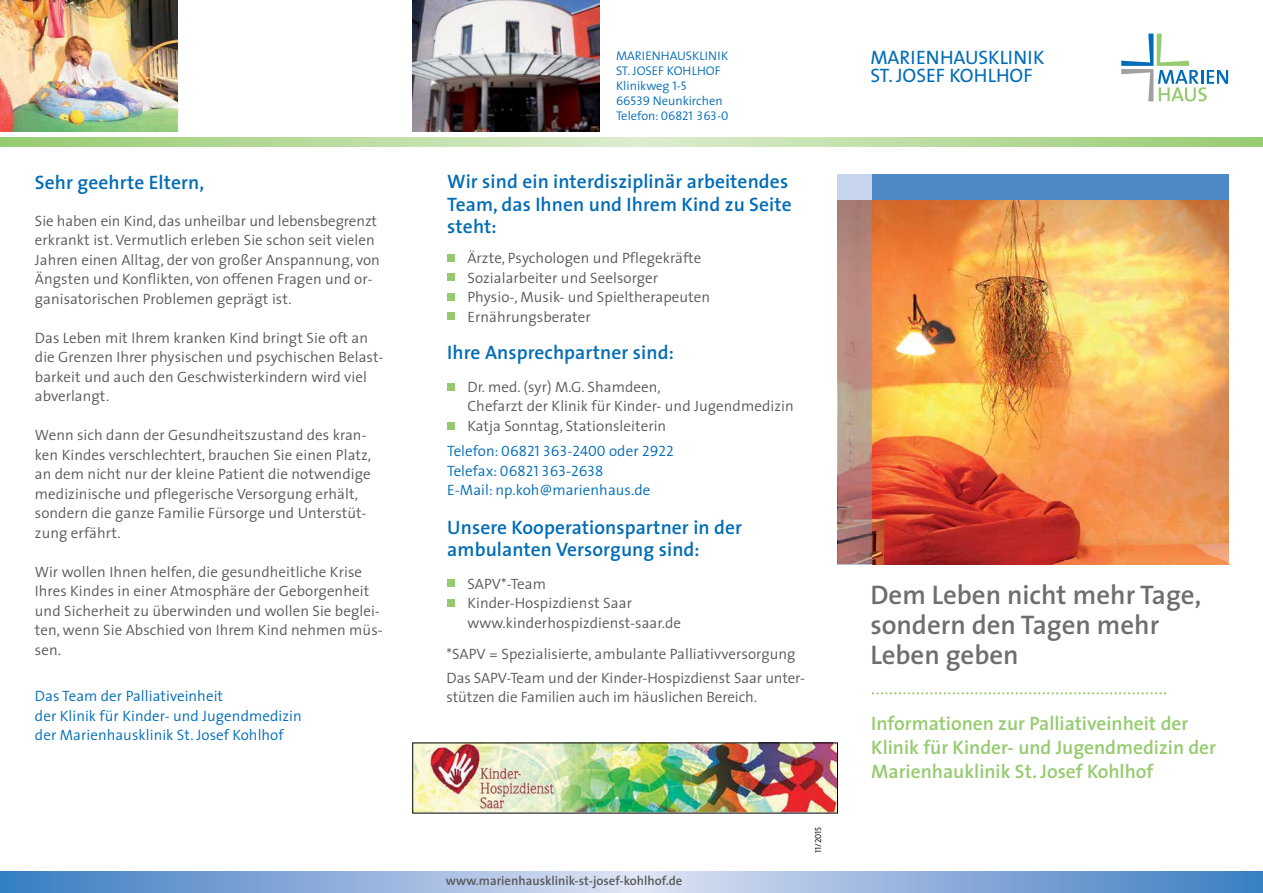
<style>
.page{position:relative;width:1263px;height:893px;background:#fff}
.page>*{position:absolute;margin:0;border:0;box-sizing:border-box;transform-origin:0 0}
.t1{font:600 27px/30px "The Sans";color:#6d6e71}
.t2{font:600 19.5px/22.5px "The Sans";letter-spacing:.005em;color:#006cb7}
.t3{font:600 19.5px/24px "The Sans";color:#95cb6e}
.t4{font:19.5px/18px "The Sans";color:#006cb7}
.t5{font:300 15px/19.5px "The Sans";letter-spacing:.005em;color:#58595b}
.t6{font:300 15px/19.5px "The Sans";letter-spacing:.005em;color:#006cb7}
.t7{font:15px/19.5px "The Sans Semi Light Caps";letter-spacing:.005em;color:#006cb7}
.t8{font:600 12.75px "The Sans";color:#58595b}
.t9{font:12.6px/15px "The Sans Semi Light Caps";color:#006cb7}
.t10{font:300 12.6px/15px "The Sans";color:#006cb7}
.t11{font:8.7px "The Sans Semi Light Caps";color:#000}
.s1{font-family:"The Sans Semi Light Caps";font-weight:400}
.s2{font-family:"The Sans";font-weight:300}
</style>
<div class="page">
<img style="left:413px;top:0;width:187px;height:131px">
<img style="left:0;top:0;width:178px;height:131px">
<img style="left:872px;top:200px;width:357px;height:364px">
<img style="left:414px;top:745px;width:422px;height:66px">
<svg style="left:0;top:871px;width:1263px;height:22px;background:#8baeda"></svg>
<svg style="left:1121px;top:34px;width:107px;height:67px"></svg>
<div style="left:872px;top:174px;width:357px;height:26px;background:#4e89c8"></div>
<img style="left:838px;top:200px;width:34px;height:364px">
<svg style="left:872px;top:692px;width:294px;height:2px"></svg>
<svg style="left:0;top:137px;width:1263px;height:9px;background:#b9db9f"></svg>
<div style="left:838px;top:174px;width:34px;height:26px;background:#c7d4ed"></div>
<div style="left:448px;top:383px;width:7px;height:7px;background:#95cb6e"></div>
<div style="left:448px;top:254px;width:7px;height:7px;background:#95cb6e"></div>
<div style="left:448px;top:274px;width:7px;height:7px;background:#95cb6e"></div>
<div style="left:448px;top:580px;width:7px;height:7px;background:#95cb6e"></div>
<div style="left:448px;top:599px;width:7px;height:7px;background:#95cb6e"></div>
<div style="left:448px;top:293px;width:7px;height:7px;background:#95cb6e"></div>
<div style="left:448px;top:313px;width:7px;height:7px;background:#95cb6e"></div>
<div style="left:448px;top:422px;width:7px;height:7px;background:#95cb6e"></div>
<h2 class="t2" style="left:35px;top:173px;width:171px">Sehr geehrte Eltern,</h2>
<p class="t5" style="left:35px;top:213px;width:346px">Sie haben ein Kind, das unheilbar und lebensbegrenzt erkrankt ist. Vermutlich erleben Sie schon seit vielen Jahren einen Alltag, der von großer Anspannung, von Ängsten und Konflikten, von offenen Fragen und or&shy;ganisatorischen Problemen geprägt ist.</p>
<p class="t5" style="left:35px;top:330px;width:350px">Das Leben mit Ihrem kranken Kind bringt Sie oft an die Grenzen Ihrer physischen und psychischen Belast&shy;barkeit und auch den Geschwisterkindern wird viel abverlangt.</p>
<p class="t5" style="left:35px;top:427px;width:338px">Wenn sich dann der Gesundheitszustand des kran&shy;ken Kindes verschlechtert, brauchen Sie einen Platz, an dem nicht nur der kleine Patient die notwendige medizinische und pflegerische Versorgung erhält, sondern die ganze Familie Fürsorge und Unterstüt&shy;zung erfährt.</p>
<p class="t5" style="left:35px;top:564px;width:349px">Wir wollen Ihnen helfen, die gesundheitliche Krise Ihres Kindes in einer Atmosphäre der Geborgenheit und Sicherheit zu überwinden und wollen Sie beglei&shy;ten, wenn Sie Abschied von Ihrem Kind nehmen müs&shy;sen.</p>
<p class="t6" style="left:35px;top:688px;width:268px">Das Team der Palliativeinheit<br>der Klinik für Kinder- und Jugendmedizin der Marienhausklinik St. Josef Kohlhof</p>
<p class="t9" style="left:616px;top:50px;width:114px">MARIENHAUSKLINIK<br>ST. JOSEF KOHLHOF</p>
<p class="t10" style="left:616px;top:80px;width:108px">Klinikweg <span class="s1">1-5<br>66539</span> Neunkirchen</p>
<p class="t9" style="left:616px;top:110px;width:114px"><span class="s2">Telefon:</span> 06821 363-0</p>
<h2 class="t2" style="left:447px;top:172px;width:346px">Wir sind ein interdisziplinär arbeitendes<br>Team, das Ihnen und Ihrem Kind zu Seite steht:</h2>
<p class="t5" style="left:467px;top:250px;width:244px">Ärzte, Psychologen und Pflegekräfte<br>Sozialarbeiter und Seelsorger<br>Physio-, Musik- und Spieltherapeuten<br>Ernährungsberater</p>
<h2 class="t2" style="left:447px;top:343px;width:228px">Ihre Ansprechpartner sind:</h2>
<p class="t5" style="left:467px;top:379px;width:328px">Dr. med. (syr) M.G. Shamdeen,<br>Chefarzt der Klinik für Kinder- und Jugendmedizin<br>Katja Sonntag, Stationsleiterin</p>
<p class="t7" style="left:447px;top:443px;width:228px"><span class="s2">Telefon:</span> 06821 363-2400 <span class="s2">oder</span> 2922<br><span class="s2">Telefax:</span> 06821 363-2638</p>
<p class="t6" style="left:447px;top:482px;width:205px">E-Mail: np.koh@marienhaus.de</p>
<h2 class="t2" style="left:447px;top:518px;width:296px">Unsere Kooperationspartner in der ambulanten Versorgung sind:</h2>
<p class="t5" style="left:467px;top:576px;width:215px">SAPV*-Team<br>Kinder-Hospizdienst Saar www.kinderhospizdienst-saar.de</p>
<p class="t5" style="left:446px;top:643px;width:360px;line-height:24px">*SAPV = Spezialisierte, ambulante Palliativversorgung<br>Das SAPV-Team und der Kinder-Hospizdienst Saar unter-</p>
<p class="t5" style="left:446px;top:689px;width:312px">stützen die Familien auch im häuslichen Bereich.</p>
<p class="t8" style="left:446px;top:876px;width:238px">www.marienhausklinik-st-josef-kohlhof.de</p>
<p class="t11" style="left:815px;top:853px;width:28px;rotate:-90deg">11/2015</p>
<h2 class="t4" style="left:870px;top:51px;width:175px">MARIENHAUSKLINIK<br>ST. JOSEF KOHLHOF</h2>
<h1 class="t1" style="left:870px;top:582px;width:332px">Dem Leben nicht mehr Tage, sondern den Tagen mehr<br>Leben geben</h1>
<h2 class="t3" style="left:871px;top:714px;width:346px">Informationen zur Palliativeinheit der<br>Klinik für Kinder- und Jugendmedizin der<br>Marienhauklinik St. Josef Kohlhof</h2>
</div>
